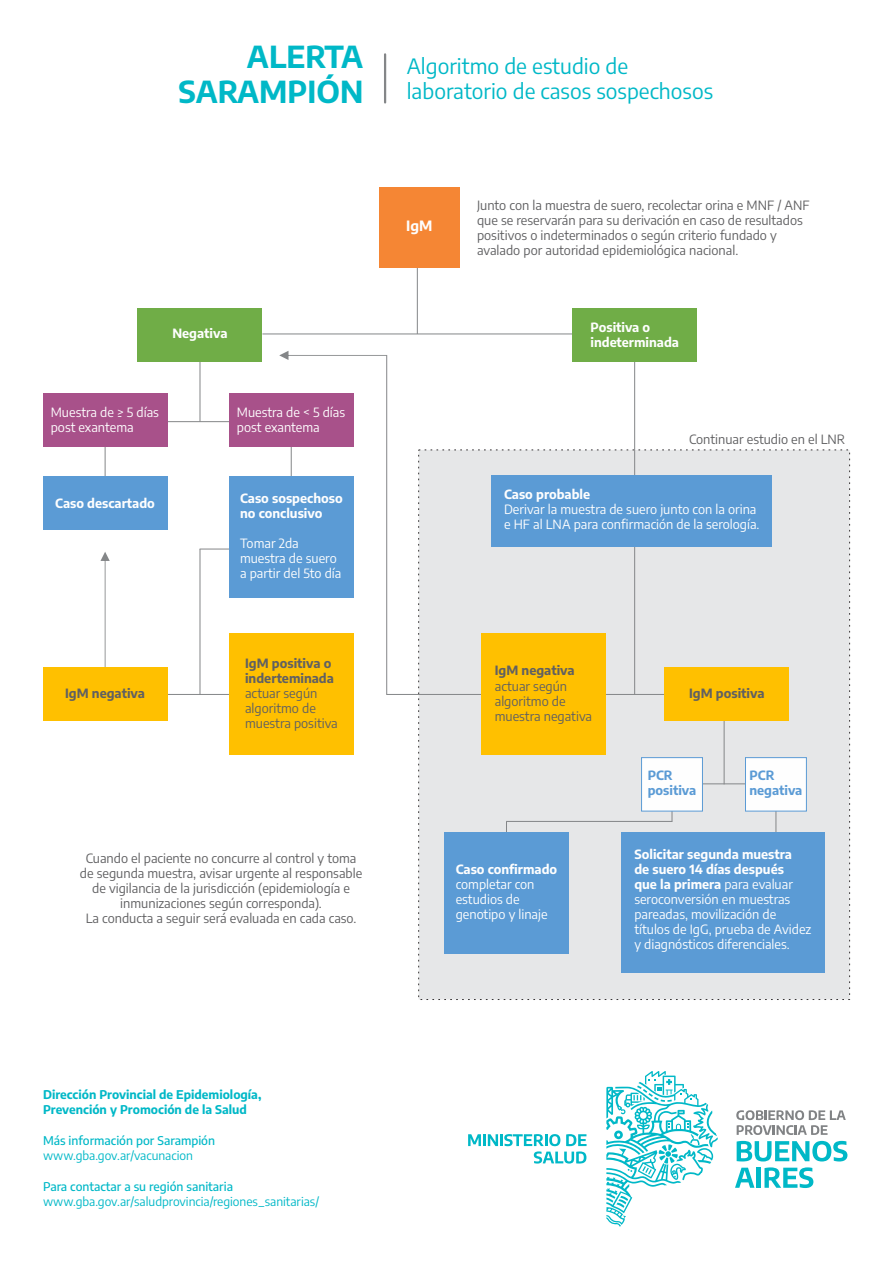
<style>
.page{position:relative;width:893px;height:1263px;background:#fff}
.page>*{position:absolute;margin:0;border:0;box-sizing:border-box;transform-origin:0 0}
.t1{font:700 30.15px/35.7px "Encode Sans";color:#00b8c7;text-align:right}
.t2{font:21px/24.8px "Encode Sans";color:#00b8c7}
.t3{font:700 14.1px "Encode Sans";color:#fefefe}
.t4{font:12.75px/15px "Encode Sans";color:#606062}
.t5{font:12.75px/15px "Encode Sans";color:#fefefe}
.t6{font:700 12.75px/15.3px "Encode Sans";color:#fefefe}
.t7{font:700 12.75px/15px "Encode Sans";color:#606062}
.t8{font:700 12.75px/15px "Encode Sans";color:#5b9bd5}
.t9{font:12px "Encode Sans";color:#00b8c7}
.t10{font:700 12px/15.3px "Encode Sans";color:#00b8c7}
.t11{font:500 12px "Encode Sans";color:#00b8c7}
.s1{font-weight:700}
</style>
<div class="page">
<div style="left:418px;top:449px;width:432px;height:551px;background:#e6e7e8"></div>
<svg style="left:100px;top:552px;width:10px;height:116px"></svg>
<hr style="left:200px;top:549px;width:81px;height:1px;background:#848688">
<hr style="left:291px;top:430px;width:1px;height:112px;background:#848688">
<hr style="left:105px;top:430px;width:1px;height:74px;background:#848688">
<hr style="left:200px;top:348px;width:1px;height:74px;background:#848688">
<hr style="left:72px;top:421px;width:209px;height:1px;background:#848688">
<hr style="left:156px;top:694px;width:76px;height:1px;background:#848688">
<hr style="left:386px;top:694px;width:302px;height:1px;background:#848688">
<hr style="left:634px;top:328px;width:1px;height:366px;background:#848688">
<hr style="left:417px;top:265px;width:1px;height:69px;background:#848688">
<hr style="left:262px;top:333px;width:310px;height:1px;background:#848688">
<div style="left:138px;top:308px;width:124px;height:53px;background:#70ad47"></div>
<div style="left:43px;top:394px;width:125px;height:53px;background:#a8518a"></div>
<div style="left:379px;top:187px;width:80px;height:80px;background:#f58634"></div>
<div style="left:572px;top:308px;width:125px;height:53px;background:#70ad47"></div>
<div style="left:229px;top:394px;width:125px;height:53px;background:#a8518a"></div>
<div style="left:43px;top:476px;width:125px;height:54px;background:#5b9bd5"></div>
<div style="left:229px;top:476px;width:125px;height:121px;background:#5b9bd5"></div>
<div style="left:229px;top:634px;width:125px;height:121px;background:#ffc000"></div>
<div style="left:43px;top:668px;width:125px;height:53px;background:#ffc000"></div>
<hr style="left:200px;top:549px;width:1px;height:145px;background:#848688">
<svg style="left:279px;top:351px;width:107px;height:9px"></svg>
<hr style="left:386px;top:355px;width:1px;height:339px;background:#848688">
<hr style="left:506px;top:821px;width:1px;height:35px;background:#848688">
<hr style="left:775px;top:774px;width:1px;height:82px;background:#848688">
<hr style="left:672px;top:783px;width:85px;height:1px;background:#848688">
<hr style="left:724px;top:682px;width:1px;height:102px;background:#848688">
<svg style="left:745px;top:757px;width:62px;height:55px"></svg>
<div style="left:491px;top:475px;width:281px;height:72px;background:#5b9bd5"></div>
<div style="left:664px;top:668px;width:125px;height:53px;background:#ffc000"></div>
<div style="left:481px;top:634px;width:125px;height:121px;background:#ffc000"></div>
<div style="left:444px;top:832px;width:125px;height:121px;background:#5b9bd5"></div>
<div style="left:621px;top:832px;width:203px;height:140px;background:#5b9bd5"></div>
<hr style="left:672px;top:788px;width:1px;height:34px;background:#848688">
<svg style="left:641px;top:757px;width:62px;height:55px"></svg>
<hr style="left:506px;top:821px;width:166px;height:1px;background:#848688">
<hr style="left:384px;top:54px;width:2px;height:48px;background:#848688">
<svg style="left:736px;top:1110px;width:110px;height:25px"></svg>
<svg style="left:737px;top:1141px;width:110px;height:20px"></svg>
<svg style="left:735px;top:1168px;width:19px;height:20px"></svg>
<div style="left:756px;top:1168px;width:5px;height:20px;background:#00b8c7"></div>
<svg style="left:764px;top:1167px;width:49px;height:21px"></svg>
<svg style="left:606px;top:1071px;width:112px;height:156px"></svg>
<svg style="left:468px;top:1134px;width:119px;height:29px"></svg>
<h1 class="t1" style="left:178px;top:37px;width:186px">ALERTA<br>SARAMPIÓN</h1>
<p class="t6" style="left:172px;top:325px;width:57px">Negativa</p>
<p class="t5" style="left:51px;top:404px;width:110px">Muestra de &gt; 5 días</p>
<p class="t5" style="left:51px;top:408px;width:84px;line-height:12.1px;text-indent:66px">- post exantema</p>
<p class="t5" style="left:237px;top:404px;width:110px">Muestra de &lt; 5 días post exantema</p>
<p class="t6" style="left:55px;top:495px;width:101px">Caso descartado</p>
<p class="t6" style="left:240px;top:490px;width:104px">Caso sospechoso no conclusivo</p>
<p class="t5" style="left:240px;top:535px;width:103px">Tomar 2da muestra de suero a partir del 5to día</p>
<p class="t7" style="left:65px;top:685px;width:81px">IgM negativa</p>
<p class="t7" style="left:245px;top:655px;width:90px">IgM positiva o inderteminada</p>
<p class="t4" style="left:245px;top:685px;width:94px">actuar según algoritmo de muestra positiva</p>
<p class="t4" style="left:80px;top:850px;width:284px;text-align:center">Cuando el paciente no concurre al control y toma de segunda muestra, avisar urgente al responsable de vigilancia de la jurisdicción (epidemiología e inmunizaciones según corresponda).<br>La conducta a seguir será evaluada en cada caso.</p>
<h2 class="t2" style="left:407px;top:53px;width:308px">Algoritmo de estudio de laboratorio de casos sospechosos</h2>
<p class="t3" style="left:406px;top:217px;width:28px">IgM</p>
<p class="t4" style="left:477px;top:198px;width:334px">Junto con la muestra de suero, recolectar orina e MNF / ANF que se reservarán para su derivación en caso de resultados positivos o indeterminados o según criterio fundado y avalado por autoridad epidemiológica nacional.</p>
<p class="t6" style="left:590px;top:319px;width:90px">Positiva o indeterminada</p>
<p class="t4" style="left:689px;top:431px;width:158px">Continuar estudio en el LNR</p>
<p class="t6" style="left:504px;top:486px;width:88px">Caso probable</p>
<p class="t5" style="left:504px;top:501px;width:257px">Derivar la muestra de suero junto con la orina e HF al LNA para confirmación de la serología.</p>
<p class="t7" style="left:495px;top:663px;width:81px">IgM negativa</p>
<p class="t4" style="left:495px;top:678px;width:99px">actuar según algoritmo de muestra negativa</p>
<p class="t6" style="left:456px;top:861px;width:103px">Caso confirmado</p>
<p class="t5" style="left:456px;top:876px;width:93px">completar con estudios de genotipo y linaje</p>
<p class="t7" style="left:689px;top:685px;width:77px">IgM positiva</p>
<p class="t8" style="left:648px;top:767px;width:50px">PCR positiva</p>
<p class="t8" style="left:749px;top:767px;width:55px">PCR negativa</p>
<p class="t5" style="left:634px;top:846px;width:178px"><span class="s1">Solicitar segunda muestra<br>de suero 14 días después<br>que la primera</span> para evaluar seroconversión en muestras pareadas, movilización de títulos de IgG, prueba de Avidez y diagnósticos diferenciales.</p>
<p class="t10" style="left:43px;top:1086px;width:220px">Dirección Provincial de Epidemiología,<br>Prevención y Promoción de la Salud</p>
<p class="t11" style="left:43px;top:1132px;width:174px">Más información por Sarampión</p>
<p class="t9" style="left:43px;top:1147px;width:152px">www.gba.gov.ar/vacunacion</p>
<p class="t11" style="left:43px;top:1178px;width:192px">Para contactar a su región sanitaria</p>
<p class="t9" style="left:43px;top:1193px;width:278px">www.gba.gov.ar/saludprovincia/regiones_sanitarias/</p>
</div>
